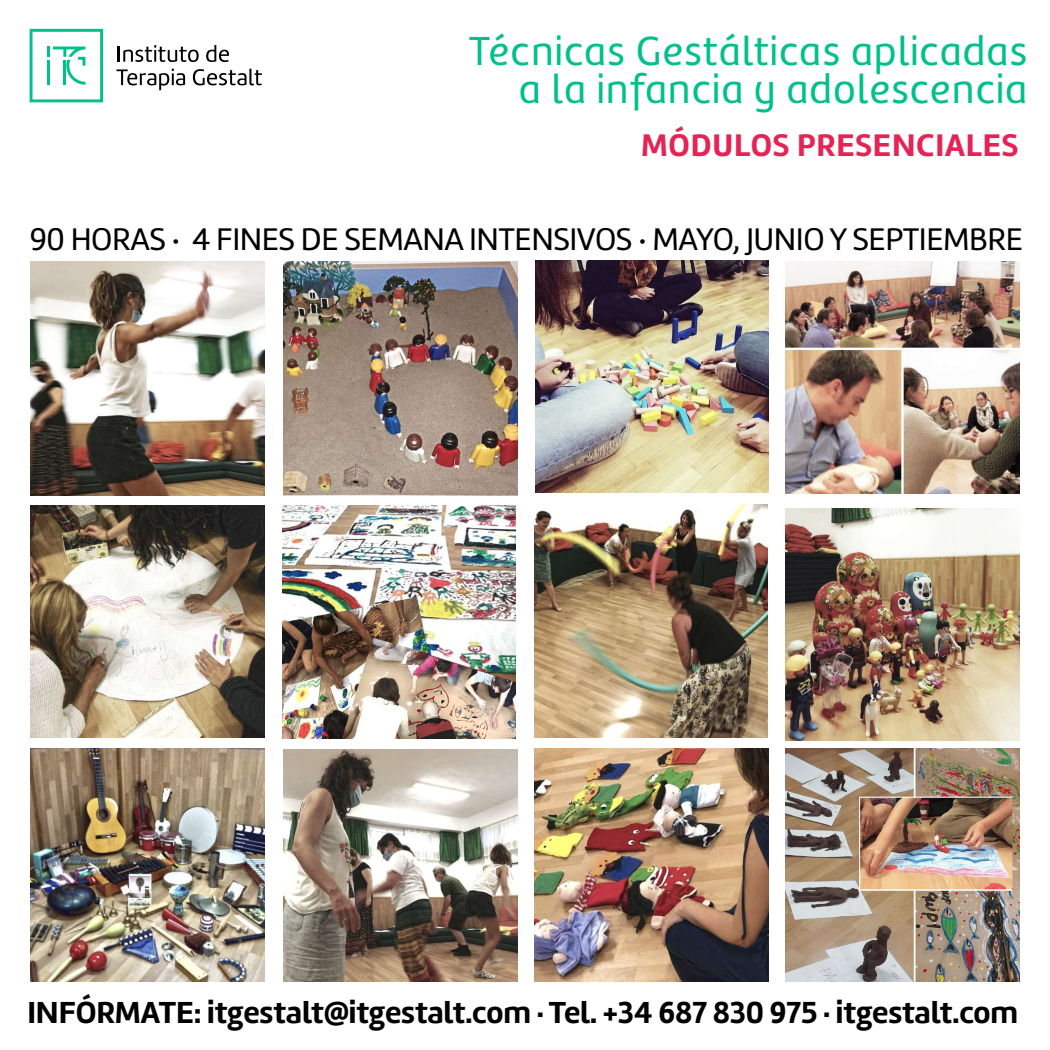
<style>
.page{position:relative;width:1050px;height:1050px;background:#fff}
.page>*{position:absolute;margin:0;border:0;box-sizing:border-box;transform-origin:0 0}
.t1{font:42px/37.6px "Marine UP";letter-spacing:.025em;color:#00c08c;text-align:right}
.t2{font:32.38px "Marine";letter-spacing:-.015em;color:#000}
.t3{font:700 32.38px "Marine";letter-spacing:.025em;color:#e52355}
.t4{font:700 31.5px "Marine";letter-spacing:-.005em;color:#000}
</style>
<div class="page">
<img style="left:786px;top:749px;width:234px;height:233px">
<img style="left:535px;top:261px;width:233px;height:232px">
<img style="left:284px;top:262px;width:233px;height:233px">
<img style="left:282px;top:505px;width:234px;height:234px">
<img style="left:284px;top:750px;width:233px;height:232px">
<img style="left:30px;top:262px;width:234px;height:233px">
<img style="left:30px;top:748px;width:234px;height:234px">
<img style="left:534px;top:504px;width:234px;height:234px">
<img style="left:535px;top:748px;width:233px;height:234px">
<img style="left:786px;top:262px;width:234px;height:232px">
<img style="left:786px;top:508px;width:234px;height:232px">
<img style="left:30px;top:506px;width:234px;height:232px">
<svg style="left:30px;top:29px;width:73px;height:73px"></svg>
<svg style="left:118px;top:45px;width:81px;height:17px"></svg>
<svg style="left:206px;top:45px;width:23px;height:17px"></svg>
<svg style="left:116px;top:69px;width:69px;height:21px"></svg>
<svg style="left:193px;top:69px;width:69px;height:16px"></svg>
<h1 class="t1" style="left:469px;top:32px;width:560px">Técnicas Gestálticas aplicadas a la infancia y adolescencia</h1>
<p class="t3" style="left:641px;top:124px;width:379px">MÓDULOS PRESENCIALES</p>
<p class="t2" style="left:30px;top:218px;width:995px">90 HORAS · 4 FINES DE SEMANA INTENSIVOS · MAYO, JUNIO Y SEPTIEMBRE</p>
<p class="t4" style="left:27px;top:992px;width:992px">INFÓRMATE: itgestalt@itgestalt.com · Tel. +34 687 830 975 · itgestalt.com</p>
</div>
